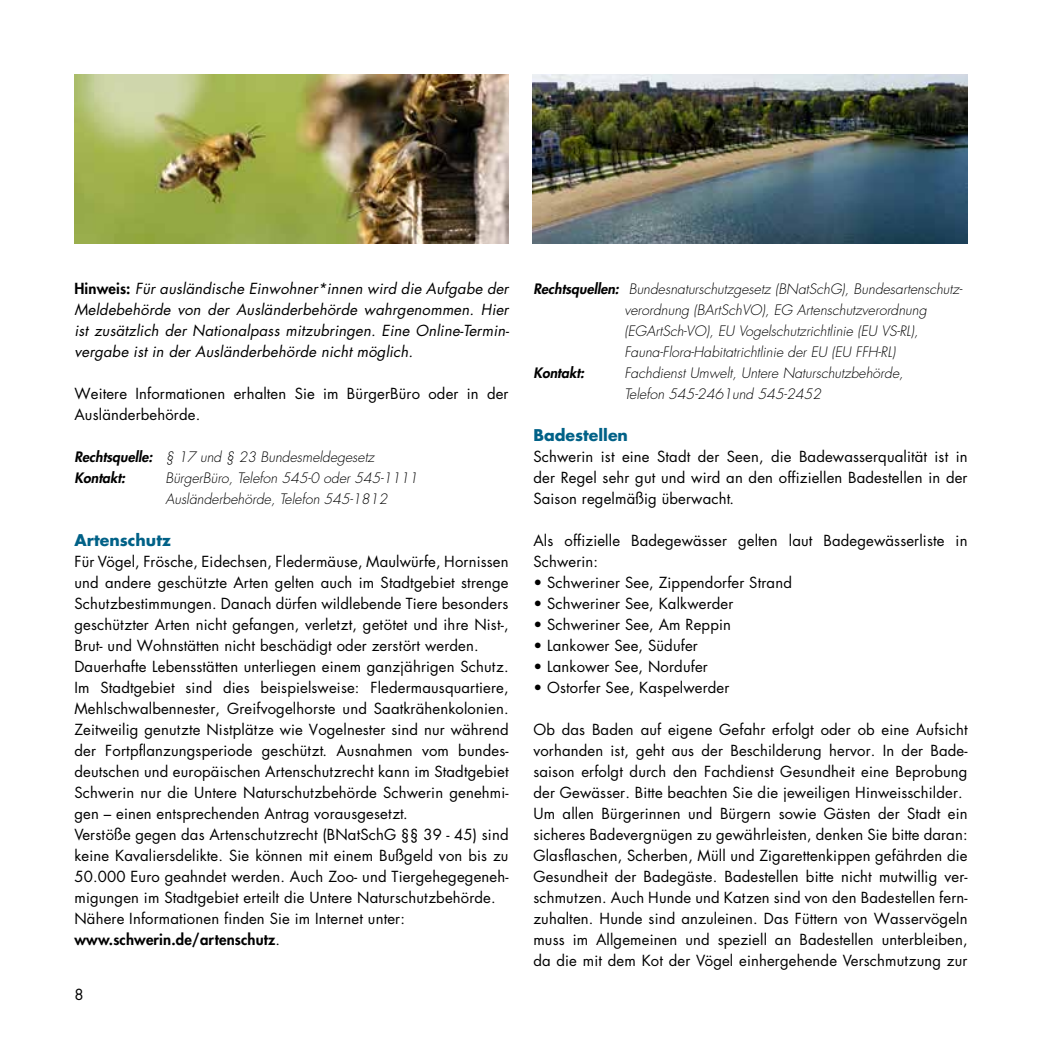
<style>
.page{position:relative;width:1042px;height:1042px;background:#fff}
.page>*{position:absolute;margin:0;border:0;box-sizing:border-box;transform-origin:0 0}
.t1{font:700 15.75px "Futura Std";color:#006187}
.t2{font:14.88px/21px "Futura Std";letter-spacing:.01em;color:#000}
.t3{font:italic 14.88px/21px "Futura Std";letter-spacing:.01em;color:#000;text-align:justify}
.t4{font:italic 300 14px/21px "Futura Std";color:#000}
.t5{font:italic 800 14px "Futura Std";color:#000}
.s1{font-weight:800;font-style:normal}
.s2{font-weight:800}
</style>
<div class="page">
<img style="left:74px;top:74px;width:434px;height:169px">
<img style="left:533px;top:74px;width:434px;height:169px">
<p class="t3" style="left:74px;top:278px;width:436px"><span class="s1">Hinweis:</span> Für ausländische Einwohner*innen wird die Aufgabe der Meldebehörde von der Ausländerbehörde wahrgenommen. Hier ist zusätzlich der Nationalpass mitzubringen. Eine Online-Termin&shy;vergabe ist in der Ausländerbehörde nicht möglich.</p>
<p class="t2" style="left:74px;top:383px;width:436px">Weitere Informationen erhalten Sie im BürgerBüro oder in der<br>Ausländerbehörde.</p>
<p class="t4" style="left:74px;top:447px;width:301px"><span class="s2">Rechtsquelle:</span> § 17 und § 23 Bundesmeldegesetz<br><span class="s2">Kontakt:</span></p>
<p class="t4" style="left:165px;top:468px;width:254px">BürgerBüro, Telefon 545-0 oder 545-1111<br>Ausländerbehörde, Telefon 545-1812</p>
<p class="t1" style="left:74px;top:530px;width:98px">Artenschutz</p>
<p class="t2" style="left:74px;top:551px;width:436px">Für Vögel, Frösche, Eidechsen, Fledermäuse, Maulwürfe, Hornissen und andere geschützte Arten gelten auch im Stadtgebiet strenge Schutzbestimmungen. Danach dürfen wildlebende Tiere besonders geschützter Arten nicht gefangen, verletzt, getötet und ihre Nist-, Brut- und Wohnstätten nicht beschädigt oder zerstört werden.<br>Dauerhafte Lebensstätten unterliegen einem ganzjährigen Schutz.<br>Im Stadtgebiet sind dies beispielsweise: Fledermausquartiere, Mehlschwalbennester, Greifvogelhorste und Saatkrähenkolonien.<br>Zeitweilig genutzte Nistplätze wie Vogelnester sind nur während der Fortpflanzungsperiode geschützt. Ausnahmen vom bundes&shy;deutschen und europäischen Artenschutzrecht kann im Stadtgebiet Schwerin nur die Untere Naturschutzbehörde Schwerin genehmi&shy;gen – einen entsprechenden Antrag vorausgesetzt.<br>Verstöße gegen das Artenschutzrecht (BNatSchG §§ 39 - 45) sind keine Kavaliersdelikte. Sie können mit einem Bußgeld von bis zu 50.000 Euro geahndet werden. Auch Zoo- und Tiergehegegeneh&shy;migungen im Stadtgebiet erteilt die Untere Naturschutzbehörde.<br>Nähere Informationen finden Sie im Internet unter: <span class="s2">www.schwerin.de/artenschutz</span>.</p>
<p class="t2" style="left:74px;top:984px;width:11px">8</p>
<p class="t4" style="left:624px;top:279px;width:340px;text-indent:-91px"><span class="s2">Rechtsquellen:</span> Bundesnaturschutzgesetz (BNatSchG), Bundesartenschutz&shy;verordnung (BArtSchVO), EG Artenschutzverordnung (EGArtSch-VO), EU Vogelschutzrichtlinie (EU VS-RL), Fauna-Flora-Habitatrichtlinie der EU (EU FFH-RL)</p>
<p class="t5" style="left:533px;top:364px;width:52px">Kontakt:</p>
<p class="t4" style="left:624px;top:363px;width:281px">Fachdienst Umwelt, Untere Naturschutzbehörde,<br>Telefon 545-2461und 545-2452</p>
<p class="t1" style="left:533px;top:425px;width:96px">Badestellen</p>
<p class="t2" style="left:533px;top:446px;width:436px;text-align:justify">Schwerin ist eine Stadt der Seen, die Badewasserqualität ist in der Regel sehr gut und wird an den offiziellen Badestellen in der Saison regelmäßig überwacht.</p>
<p class="t2" style="left:533px;top:530px;width:436px">Als offizielle Badegewässer gelten laut Badegewässerliste in<br>Schwerin:</p>
<p class="t2" style="left:533px;top:572px;width:260px">• Schweriner See, Zippendorfer Strand</p>
<p class="t2" style="left:533px;top:593px;width:201px">• Schweriner See, Kalkwerder</p>
<p class="t2" style="left:533px;top:614px;width:199px">• Schweriner See, Am Reppin</p>
<p class="t2" style="left:533px;top:635px;width:166px">• Lankower See, Südufer</p>
<p class="t2" style="left:533px;top:656px;width:176px">• Lankower See, Nordufer</p>
<p class="t2" style="left:533px;top:677px;width:198px">• Ostorfer See, Kaspelwerder</p>
<p class="t2" style="left:533px;top:719px;width:436px">Ob das Baden auf eigene Gefahr erfolgt oder ob eine Aufsicht vorhanden ist, geht aus der Beschilderung hervor. In der Bade&shy;saison erfolgt durch den Fachdienst Gesundheit eine Beprobung der Gewässer. Bitte beachten Sie die jeweiligen Hinweisschilder.<br>Um allen Bürgerinnen und Bürgern sowie Gästen der Stadt ein sicheres Badevergnügen zu gewährleisten, denken Sie bitte daran:<br>Glasflaschen, Scherben, Müll und Zigarettenkippen gefährden die Gesundheit der Badegäste. Badestellen bitte nicht mutwillig ver&shy;schmutzen. Auch Hunde und Katzen sind von den Badestellen fern&shy;zuhalten. Hunde sind anzuleinen. Das Füttern von Wasservögeln muss im Allgemeinen und speziell an Badestellen unterbleiben, da die mit dem Kot der Vögel einhergehende Verschmutzung zur</p>
</div>
